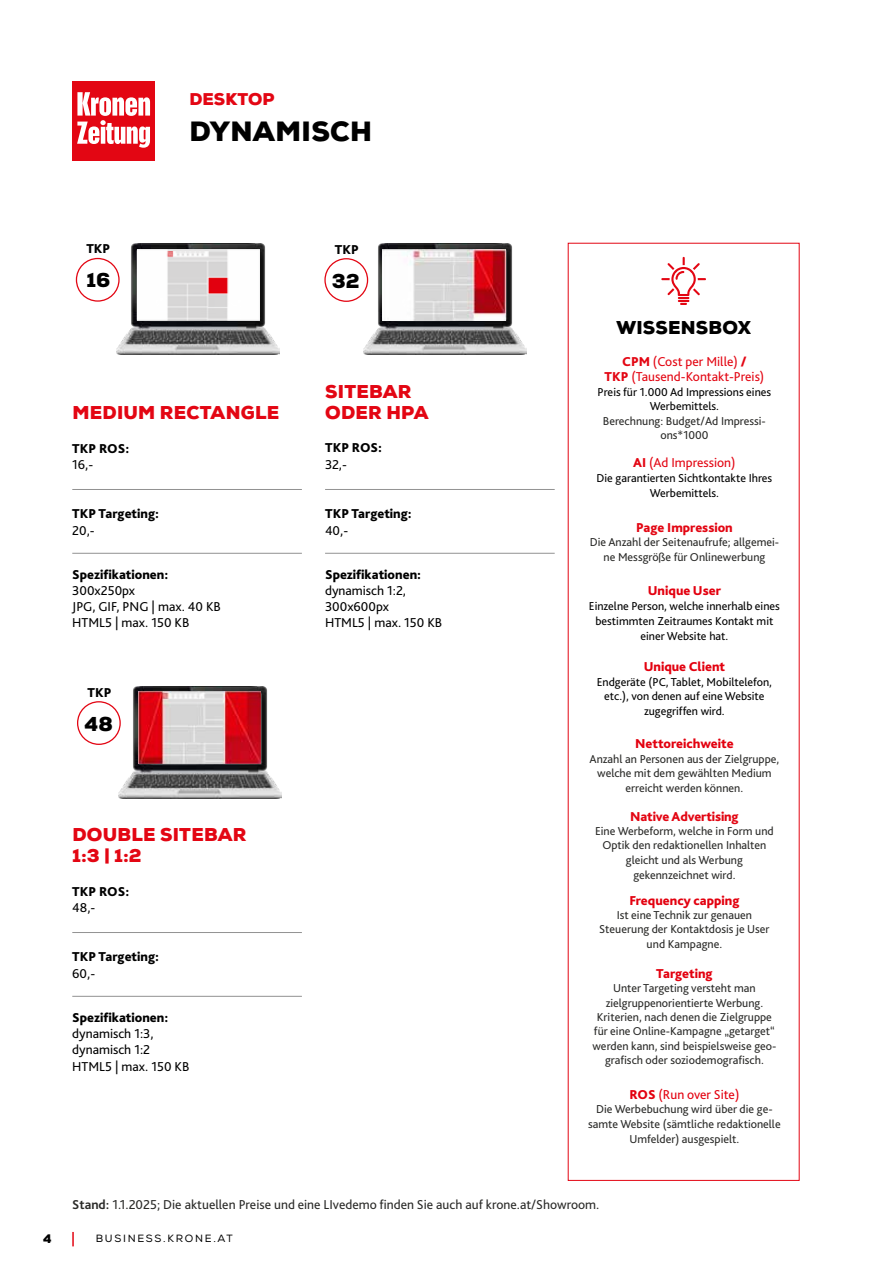
<style>
.page{position:relative;width:893px;height:1263px;background:#fff}
.page>*{position:absolute;margin:0;border:0;box-sizing:border-box;transform-origin:0 0}
.t1{font:900 27px "Nexa";letter-spacing:.015em;color:#000}
.t2{font:900 19.5px "Nexa";color:#000}
.t3{font:900 18px/21.6px "Nexa";letter-spacing:.015em;color:#e30613}
.t4{font:900 18px "Nexa";letter-spacing:.015em;color:#000}
.t5{font:900 16.5px "Nexa";letter-spacing:.005em;color:#e30613}
.t6{font:13.5px/16.2px "Bliss Pro";color:#000}
.t7{font:800 13.5px "Bliss Pro";color:#000}
.t8{font:13.5px "Bliss Pro";color:#2a2a28}
.t9{font:800 13.5px "Bliss Pro";color:#e3000f}
.t10{font:13.5px/14.7px "Bliss Pro";color:#e30613;text-align:center}
.t11{font:800 13.5px "Bliss Pro";letter-spacing:-.01em;color:#e30613}
.t12{font:13.5px "Bliss Pro";color:#e3000f}
.t13{font:12px/14.4px "Bliss Pro";color:#2a2a28;text-align:center}
.t14{font:12px/14.7px "Bliss Pro";color:#000;text-align:center}
.t15{font:900 12px "Nexa";color:#000}
.t16{font:10.5px "Nexa";letter-spacing:.165em;color:#000}
.s1{font-weight:800}
.s2{font-weight:700}
</style>
<div class="page">
<hr style="left:72px;top:932px;width:230px;height:1px;background:#929292">
<hr style="left:72px;top:996px;width:230px;height:1px;background:#929292">
<img style="left:117px;top:243px;width:163px;height:112px">
<div style="left:76px;top:258px;width:44px;height:44px;border:1px solid #e30613;border-radius:50%"></div>
<div style="left:324px;top:258px;width:44px;height:44px;border:1px solid #e30613;border-radius:50%"></div>
<div style="left:77px;top:701px;width:44px;height:44px;border:1px solid #e30613;border-radius:50%"></div>
<img style="left:363px;top:243px;width:163px;height:112px">
<hr style="left:72px;top:489px;width:230px;height:1px;background:#929292">
<hr style="left:72px;top:553px;width:230px;height:1px;background:#929292">
<hr style="left:325px;top:489px;width:230px;height:1px;background:#929292">
<hr style="left:325px;top:553px;width:230px;height:1px;background:#929292">
<img style="left:137px;top:250px;width:122px;height:70px">
<img style="left:383px;top:250px;width:122px;height:70px">
<img style="left:118px;top:686px;width:163px;height:112px">
<img style="left:138px;top:692px;width:123px;height:71px">
<div style="left:72px;top:81px;width:83px;height:80px;background:#e30613"></div>
<svg style="left:77px;top:92px;width:73px;height:56px"></svg>
<svg style="left:661px;top:257px;width:45px;height:48px"></svg>
<svg style="left:72px;top:1232px;width:2px;height:14px"></svg>
<h3 class="t5" style="left:189px;top:88px;width:87px">DESKTOP</h3>
<p class="t7" style="left:86px;top:241px;width:26px">TKP</p>
<h2 class="t2" style="left:87px;top:268px;width:25px">16</h2>
<h1 class="t1" style="left:189px;top:114px;width:184px">DYNAMISCH</h1>
<p class="t7" style="left:335px;top:241px;width:26px">TKP</p>
<h2 class="t2" style="left:332px;top:268px;width:29px">32</h2>
<h3 class="t3" style="left:72px;top:402px;width:208px">MEDIUM RECTANGLE</h3>
<p class="t7" style="left:72px;top:440px;width:59px">TKP ROS:</p>
<p class="t6" style="left:72px;top:456px;width:23px">16,-</p>
<p class="t7" style="left:72px;top:505px;width:88px">TKP Targeting:</p>
<p class="t6" style="left:72px;top:522px;width:24px">20,-</p>
<p class="t7" style="left:72px;top:566px;width:98px">Spezifikationen:</p>
<p class="t6" style="left:72px;top:582px;width:150px">300x250px<br>JPG, GIF, PNG | max. 40 KB<br>HTML5 | max. 150 KB</p>
<p class="t7" style="left:88px;top:684px;width:26px">TKP</p>
<h2 class="t2" style="left:85px;top:711px;width:30px">48</h2>
<h3 class="t3" style="left:72px;top:824px;width:176px">DOUBLE SITEBAR<br>1:3 | 1:2</h3>
<p class="t7" style="left:72px;top:883px;width:59px">TKP ROS:</p>
<p class="t6" style="left:72px;top:899px;width:25px">48,-</p>
<p class="t7" style="left:72px;top:948px;width:88px">TKP Targeting:</p>
<p class="t6" style="left:72px;top:965px;width:24px">60,-</p>
<p class="t7" style="left:72px;top:1009px;width:98px">Spezifikationen:</p>
<p class="t6" style="left:72px;top:1025px;width:119px">dynamisch 1:3, dynamisch 1:2<br>HTML5 | max. 150 KB</p>
<h3 class="t3" style="left:325px;top:381px;width:105px">SITEBAR<br>ODER HPA</h3>
<p class="t7" style="left:325px;top:440px;width:59px">TKP ROS:</p>
<p class="t6" style="left:325px;top:456px;width:23px">32,-</p>
<p class="t7" style="left:325px;top:505px;width:88px">TKP Targeting:</p>
<p class="t6" style="left:325px;top:522px;width:25px">40,-</p>
<p class="t7" style="left:325px;top:566px;width:98px">Spezifikationen:</p>
<p class="t6" style="left:325px;top:582px;width:119px">dynamisch 1:2,<br>300x600px<br>HTML5 | max. 150 KB</p>
<h3 class="t4" style="left:616px;top:315px;width:136px">WISSENSBOX</h3>
<p class="t10" style="left:604px;top:354px;width:161px"><span class="s1">CPM</span> (Cost per Mille) <span class="s1">/<br>TKP</span> (Tausend-Kontakt-Preis)</p>
<p class="t14" style="left:598px;top:384px;width:175px">Preis für 1.000 Ad Impressions eines<br>Werbemittels.</p>
<p class="t13" style="left:603px;top:414px;width:165px">Berechnung: Budget/Ad Impressi&shy;ons*1000</p>
<p class="t10" style="left:633px;top:456px;width:104px"><span class="s1">AI</span> (Ad Impression)</p>
<p class="t14" style="left:597px;top:471px;width:177px">Die garantierten Sichtkontakte Ihres<br>Werbemittels.</p>
<p class="t11" style="left:636px;top:519px;width:98px">Page Impression</p>
<p class="t13" style="left:590px;top:535px;width:191px">Die Anzahl der Seitenaufrufe; allgemei&shy;ne Messgröße für Onlinewerbung</p>
<p class="t9" style="left:648px;top:582px;width:75px">Unique User</p>
<p class="t14" style="left:589px;top:599px;width:193px">Einzelne Person, welche innerhalb eines bestimmten Zeitraumes Kontakt mit einer Website hat.</p>
<p class="t9" style="left:644px;top:658px;width:83px">Unique Client</p>
<p class="t14" style="left:597px;top:674px;width:177px">Endgeräte (PC, Tablet, Mobiltelefon, etc.), von denen auf eine Website zugegriffen wird.</p>
<p class="t9" style="left:635px;top:735px;width:100px">Nettoreichweite</p>
<p class="t13" style="left:589px;top:751px;width:191px">Anzahl an Personen aus der Zielgruppe, welche mit dem gewählten Medium erreicht werden können.</p>
<p class="t11" style="left:630px;top:808px;width:110px">Native Advertising</p>
<p class="t13" style="left:595px;top:824px;width:180px">Eine Werbeform, welche in Form und<br>Optik den redaktionellen Inhalten gleicht und als Werbung gekennzeichnet wird.</p>
<p class="t9" style="left:629px;top:892px;width:112px">Frequency capping</p>
<p class="t13" style="left:599px;top:908px;width:172px">Ist eine Technik zur genauen<br>Steuerung der Kontaktdosis je User und Kampagne.</p>
<p class="t9" style="left:656px;top:965px;width:58px">Targeting</p>
<p class="t13" style="left:592px;top:981px;width:185px">Unter Targeting versteht man zielgruppenorientierte Werbung.<br>Kriterien, nach denen die Zielgruppe für eine Online-Kampagne „getarget“ werden kann, sind beispielsweise geo&shy;grafisch oder soziodemografisch.</p>
<p class="t12" style="left:629px;top:1086px;width:111px"><span class="s1">ROS</span> (Run over Site)</p>
<p class="t13" style="left:588px;top:1102px;width:194px">Die Werbebuchung wird über die ge&shy;samte Website (sämtliche redaktionelle<br>Umfelder) ausgespielt.</p>
<p class="t8" style="left:72px;top:1196px;width:529px"><span class="s2">Stand:</span> 1.1.2025; Die aktuellen Preise und eine LIvedemo finden Sie auch auf krone.at/Showroom.</p>
<p class="t15" style="left:43px;top:1230px;width:10px">4</p>
<p class="t16" style="left:96px;top:1232px;width:139px">BUSINESS.KRONE.AT</p>
</div>
